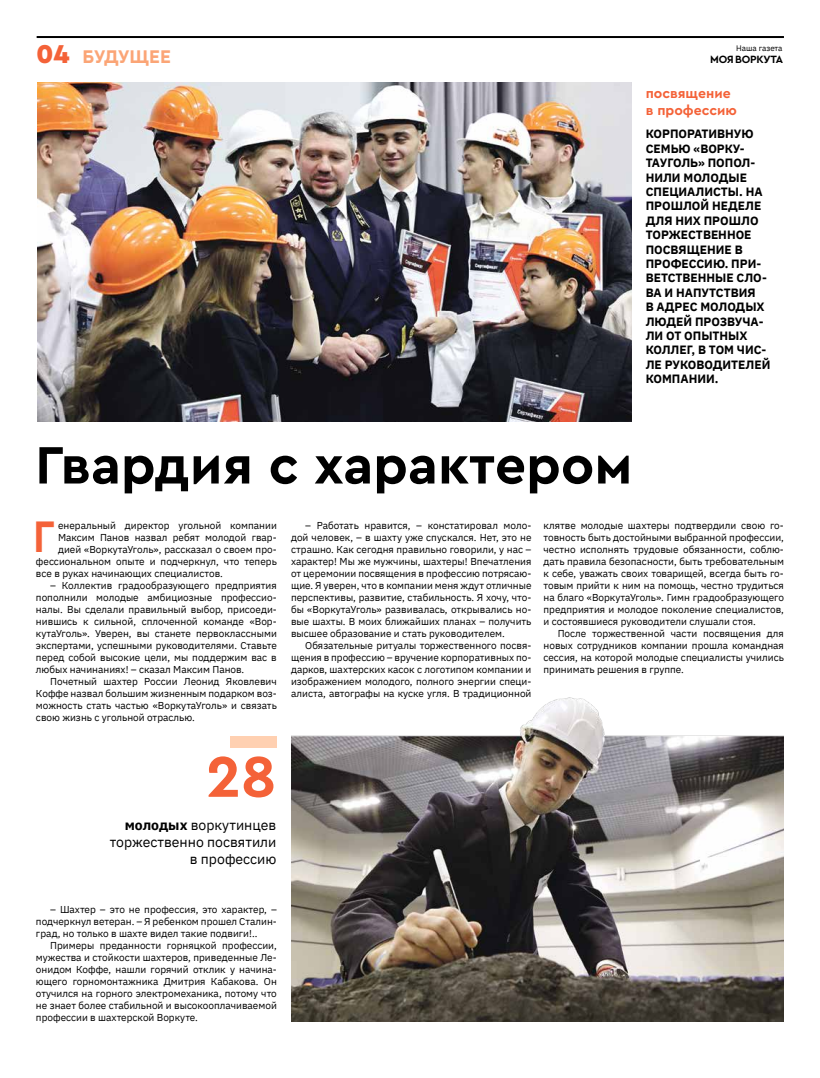
<style>
.page{position:relative;width:820px;height:1078px;background:#fff}
.page>*{position:absolute;margin:0;border:0;box-sizing:border-box;transform-origin:0 0}
.t1{font:700 60px "Cera Pro";color:#f46238}
.t2{font:700 55px "Cera Pro";color:#000}
.t3{font:700 46.2px "Cera Pro";color:#f46238;scale:.9 1}
.t4{font:900 27px "Cera Pro";color:#f46238}
.t5{font:700 18px "IBM Plex Sans";letter-spacing:-.01em;color:#fba576}
.t6{font:14px/16.8px "IBM Plex Sans";color:#000;text-align:right}
.t7{font:700 14px/16.8px "Cera Pro";color:#f46238}
.t8{font:700 12px/14.4px "IBM Plex Sans";color:#000}
.t9{font:700 11px "Cera Pro";letter-spacing:-.02em;color:#000}
.t10{font:10px/12px "IBM Plex Sans";color:#000;text-align:justify}
.t11{font:8px "IBM Plex Sans";color:#000}
.s1{font-weight:700}
</style>
<div class="page">
<hr style="left:37px;top:36px;width:746px;height:2px;background:#000">
<div style="left:230px;top:736px;width:47px;height:12px;background:#ffd0b1"></div>
<img style="left:291px;top:697px;width:492px;height:323px">
<img style="left:37px;top:82px;width:594px;height:339px">
<h3 class="t4" style="left:36px;top:36px;width:35px">04</h3>
<p class="t9" style="left:709px;top:52px;width:74px">МОЯВОРКУТА</p>
<p class="t11" style="left:735px;top:42px;width:48px">Наша газета</p>
<h3 class="t5" style="left:82px;top:42px;width:90px">БУДУЩЕЕ</h3>
<h3 class="t7" style="left:645px;top:84px;width:93px">посвящение в профессию</h3>
<p class="t8" style="left:645px;top:126px;width:126px">КОРПОРАТИВНУЮ<br>СЕМЬЮ «ВОРКУ-<br>ТАУГОЛЬ» ПОПОЛ-<br>НИЛИ МОЛОДЫЕ<br>СПЕЦИАЛИСТЫ. НА<br>ПРОШЛОЙ НЕДЕЛЕ<br>ДЛЯ НИХ ПРОШЛО<br>ТОРЖЕСТВЕННОЕ<br>ПОСВЯЩЕНИЕ В<br>ПРОФЕССИЮ. ПРИ-<br>ВЕТСТВЕННЫЕ СЛО-<br>ВА И НАПУТСТВИЯ<br>В АДРЕС МОЛОДЫХ<br>ЛЮДЕЙ ПРОЗВУЧА-<br>ЛИ ОТ ОПЫТНЫХ<br>КОЛЛЕГ, В ТОМ ЧИС-<br>ЛЕ РУКОВОДИТЕЛЕЙ<br>КОМПАНИИ.</p>
<h2 class="t2" style="left:35px;top:428px;width:598px">Гвардия с характером</h2>
<h3 class="t3" style="left:33px;top:505px;width:26px">Г</h3>
<p class="t10" style="left:291px;top:518px;width:242px;text-indent:14px">– Работать нравится, – констатировал моло&shy;дой человек, – в шахту уже спускался. Нет, это не страшно. Как сегодня правильно говорили, у нас – характер! Мы же мужчины, шахтеры! Впечатления от церемонии посвящения в профессию потрясаю&shy;щие. Я уверен, что в компании меня ждут отличные перспективы, развитие, стабильность. Я хочу, что&shy;бы «ВоркутаУголь» развивалась, открывались но&shy;вые шахты. В моих ближайших планах – получить высшее образование и стать руководителем.</p>
<p class="t10" style="left:291px;top:638px;width:242px;text-indent:14px">Обязательные ритуалы торжественного посвя&shy;щения в профессию – вручение корпоративных по&shy;дарков, шахтерских касок с логотипом компании и изображением молодого, полного энергии специ&shy;алиста, автографы на куске угля. В традиционной</p>
<p class="t10" style="left:58px;top:518px;width:220px">енеральный директор угольной компании</p>
<p class="t10" style="left:58px;top:530px;width:220px">Максим Панов назвал ребят молодой гвар-</p>
<p class="t10" style="left:58px;top:542px;width:220px">дией «ВоркутаУголь», рассказал о своем про-</p>
<p class="t10" style="left:36px;top:554px;width:242px">фессиональном опыте и подчеркнул, что теперь</p>
<p class="t10" style="left:36px;top:566px;width:188px">все в руках начинающих специалистов.</p>
<p class="t10" style="left:36px;top:578px;width:242px;text-indent:14px">– Коллектив градообразующего предприятия пополнили молодые амбициозные профессио&shy;налы. Вы сделали правильный выбор, присоеди&shy;нившись к сильной, сплоченной команде «Вор&shy;кутаУголь». Уверен, вы станете первоклассными экспертами, успешными руководителями. Ставьте перед собой высокие цели, мы поддержим вас в любых начинаниях! – сказал Максим Панов.</p>
<p class="t10" style="left:36px;top:674px;width:242px;text-indent:14px">Почетный шахтер России Леонид Яковлевич Коффе назвал большим жизненным подарком воз&shy;можность стать частью «ВоркутаУголь» и связать свою жизнь с угольной отраслью.</p>
<p class="t10" style="left:543px;top:518px;width:242px">клятве молодые шахтеры подтвердили свою го&shy;товность быть достойными выбранной профессии, честно исполнять трудовые обязанности, соблю&shy;дать правила безопасности, быть требовательным к себе, уважать своих товарищей, всегда быть го&shy;товым прийти к ним на помощь, честно трудиться на благо «ВоркутаУголь». Гимн градообразующего предприятия и молодое поколение специалистов, и состоявшиеся руководители слушали стоя.</p>
<p class="t10" style="left:543px;top:626px;width:242px;text-indent:14px">После торжественной части посвящения для новых сотрудников компании прошла командная сессия, на которой молодые специалисты учились принимать решения в группе.</p>
<h1 class="t1" style="left:206px;top:736px;width:72px">28</h1>
<h3 class="t6" style="left:110px;top:815px;width:168px"><span class="s1">молодых</span> воркутинцев торжественно посвятили в профессию</h3>
<p class="t10" style="left:36px;top:902px;width:242px;text-indent:14px">– Шахтер – это не профессия, это характер, – подчеркнул ветеран. – Я ребенком прошел Сталин&shy;град, но только в шахте видел такие подвиги!..</p>
<p class="t10" style="left:36px;top:938px;width:242px;text-indent:14px">Примеры преданности горняцкой профессии, мужества и стойкости шахтеров, приведенные Ле&shy;онидом Коффе, нашли горячий отклик у начина&shy;ющего горномонтажника Дмитрия Кабакова. Он отучился на горного электромеханика, потому что не знает более стабильной и высокооплачиваемой профессии в шахтерской Воркуте.</p>
</div>
